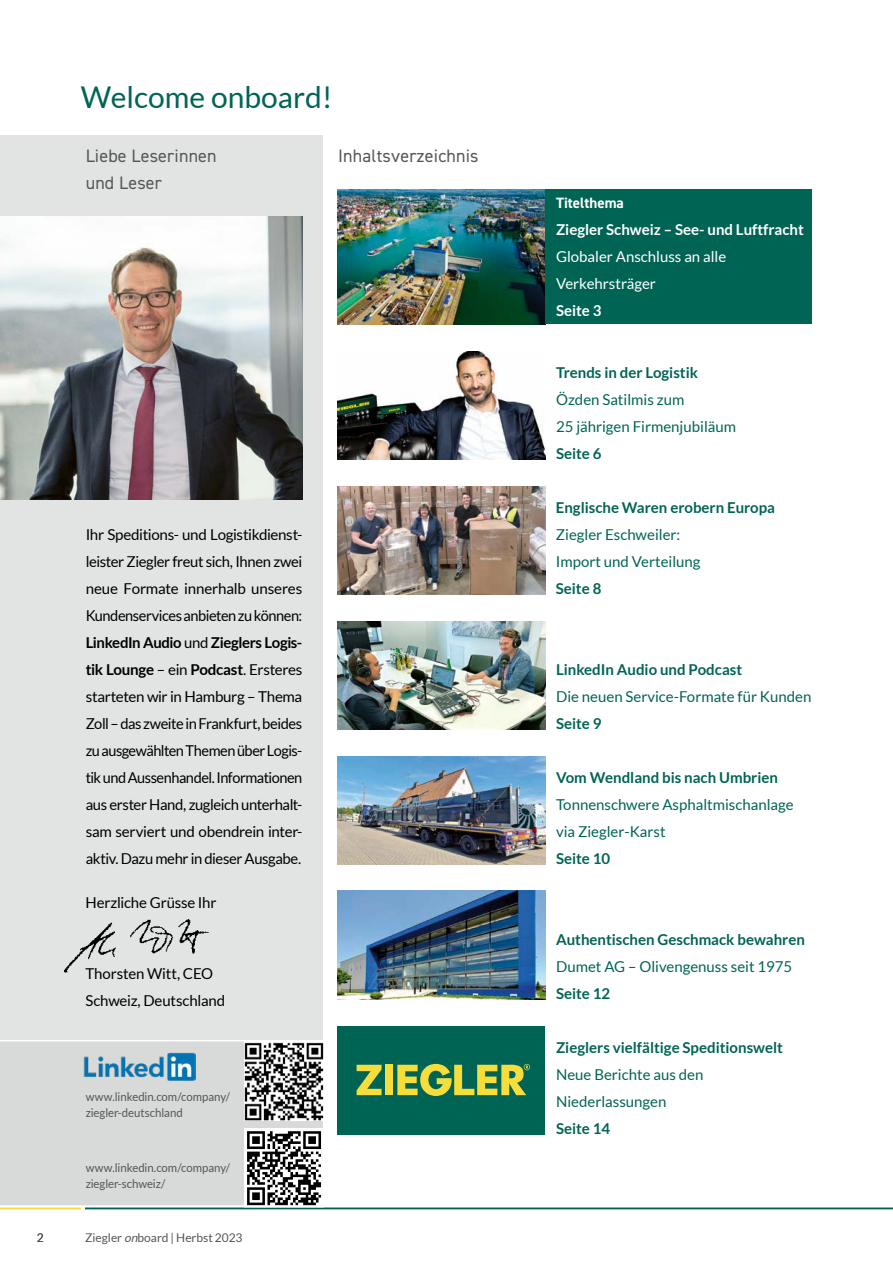
<style>
.page{position:relative;width:893px;height:1263px;background:#fff}
.page>*{position:absolute;margin:0;border:0;box-sizing:border-box;transform-origin:0 0}
.Head{font:30px "Lato";color:#006455}
.Vorlauf{font:18px/27px "DIN2014";letter-spacing:.01em;color:#555756}
.Lauf{font:15px/27px "Lato";letter-spacing:-.015em;color:#000}
.Inhalt_Text{font:15px/27px "Lato";color:#006455}
.Inhalt_Text-2{font:700 15px "Lato";color:#006455}
.Inhalt_Text-3{font:700 15px "Lato";color:#fff}
.Inhalt_Text-4{font:15px/27px "Lato";color:#fff}
.Zwischenhead{font:700 15px "DIN2014";color:#fff}
.BU{font:12px/16.5px "Lato";color:#555756;scale:.95 1}
.BU-2{font:12px "Lato";color:#555756}
.s1{font-weight:700}
.s2{font-style:italic}
</style>
<div class="page">
<img style="left:338px;top:756px;width:207px;height:108px">
<img style="left:338px;top:891px;width:207px;height:108px">
<div style="left:338px;top:1026px;width:207px;height:108px;background:#006455"></div>
<svg style="left:357px;top:1065px;width:25px;height:30px"></svg>
<div style="left:386px;top:1065px;width:7px;height:30px;background:#f5de3c"></div>
<svg style="left:397px;top:1064px;width:133px;height:32px"></svg>
<img style="left:338px;top:189px;width:207px;height:135px">
<img style="left:338px;top:351px;width:207px;height:108px">
<img style="left:338px;top:486px;width:207px;height:108px">
<img style="left:338px;top:621px;width:207px;height:108px">
<div style="left:545px;top:189px;width:267px;height:135px;background:#006455"></div>
<div style="left:0;top:135px;width:323px;height:999px;background:#e2e3e3"></div>
<div style="left:0;top:1040px;width:323px;height:166px;background:#d8dada"></div>
<img style="left:64px;top:919px;width:145px;height:54px">
<img style="left:0;top:216px;width:302px;height:284px">
<img style="left:84px;top:1040px;width:112px;height:40px">
<img style="left:245px;top:1042px;width:79px;height:79px">
<div style="left:245px;top:1129px;width:79px;height:79px;background:#fff"></div>
<svg style="left:247px;top:1131px;width:74px;height:74px"></svg>
<hr style="left:85px;top:1208px;width:808px;height:1px;background:#006455">
<hr style="left:0;top:1208px;width:81px;height:1px;background:#f5de3c">
<p class="Head" style="left:81px;top:80px;width:253px">Welcome onboard!</p>
<p class="Vorlauf" style="left:86px;top:142px;width:133px">Liebe Leserinnen und Leser</p>
<p class="Vorlauf" style="left:338px;top:142px;width:142px">Inhaltsverzeichnis</p>
<p class="Lauf" style="left:86px;top:521px;width:218px;text-align:justify">Ihr Speditions- und Logistikdienst&shy;leister Ziegler freut sich, Ihnen zwei neue Formate innerhalb unseres Kundenservices anbieten zu können:<br><span class="s1">LinkedIn Audio</span> und <span class="s1">Zieglers Logis&shy;tik Lounge</span> – ein <span class="s1">Podcast</span>. Ersteres starteten wir in Hamburg – Thema Zoll – das zweite in Frankfurt, beides zu ausgewählten Themen über Logis&shy;tik und Aussenhandel. Informationen aus erster Hand, zugleich unterhalt&shy;sam serviert und obendrein inter&shy;aktiv. Dazu mehr in dieser Ausgabe.</p>
<p class="Lauf" style="left:85px;top:889px;width:133px">Herzliche Grüsse Ihr</p>
<p class="Lauf" style="left:85px;top:960px;width:141px">Thorsten Witt, CEO<br>Schweiz, Deutschland</p>
<p class="BU" style="left:86px;top:1088px;width:154px">www.linkedin.com/company/ ziegler-deutschland</p>
<p class="BU" style="left:86px;top:1159px;width:154px">www.linkedin.com/company/ ziegler-schweiz/</p>
<p class="BU-2" style="left:37px;top:1231px;width:8px">2</p>
<p class="BU-2" style="left:85px;top:1231px;width:159px">Ziegler <span class="s2">on</span>board | Herbst 2023</p>
<p class="Zwischenhead" style="left:556px;top:193px;width:69px">Titelthema</p>
<p class="Inhalt_Text-3" style="left:556px;top:221px;width:249px">Ziegler Schweiz – See- und Luftfracht</p>
<p class="Inhalt_Text-4" style="left:556px;top:243px;width:172px">Globaler Anschluss an alle<br>Verkehrsträger</p>
<p class="Inhalt_Text-3" style="left:556px;top:302px;width:47px">Seite 3</p>
<p class="Inhalt_Text-2" style="left:556px;top:364px;width:143px">Trends in der Logistik</p>
<p class="Inhalt_Text" style="left:556px;top:386px;width:182px">Özden Satilmis zum<br>25 jährigen Firmenjubiläum</p>
<p class="Inhalt_Text-2" style="left:556px;top:445px;width:47px">Seite 6</p>
<p class="Inhalt_Text-2" style="left:556px;top:499px;width:221px">Englische Waren erobern Europa</p>
<p class="Inhalt_Text" style="left:556px;top:521px;width:146px">Ziegler Eschweiler:<br>Import und Verteilung</p>
<p class="Inhalt_Text-2" style="left:556px;top:580px;width:47px">Seite 8</p>
<p class="Inhalt_Text-2" style="left:556px;top:661px;width:188px">LinkedIn Audio und Podcast</p>
<p class="Inhalt_Text" style="left:556px;top:683px;width:257px">Die neuen Service-Formate für Kunden</p>
<p class="Inhalt_Text-2" style="left:556px;top:715px;width:47px">Seite 9</p>
<p class="Inhalt_Text-2" style="left:556px;top:769px;width:223px">Vom Wendland bis nach Umbrien</p>
<p class="Inhalt_Text" style="left:556px;top:791px;width:239px">Tonnenschwere Asphaltmischanlage via Ziegler-Karst</p>
<p class="Inhalt_Text-2" style="left:556px;top:850px;width:56px">Seite 10</p>
<p class="Inhalt_Text-2" style="left:556px;top:931px;width:250px">Authentischen Geschmack bewahren</p>
<p class="Inhalt_Text" style="left:556px;top:953px;width:238px">Dumet AG – Olivengenuss seit 1975</p>
<p class="Inhalt_Text-2" style="left:556px;top:985px;width:56px">Seite 12</p>
<p class="Inhalt_Text-2" style="left:556px;top:1039px;width:228px">Zieglers vielfältige Speditionswelt</p>
<p class="Inhalt_Text" style="left:556px;top:1061px;width:149px">Neue Berichte aus den<br>Niederlassungen</p>
<p class="Inhalt_Text-2" style="left:556px;top:1120px;width:56px">Seite 14</p>
</div>
